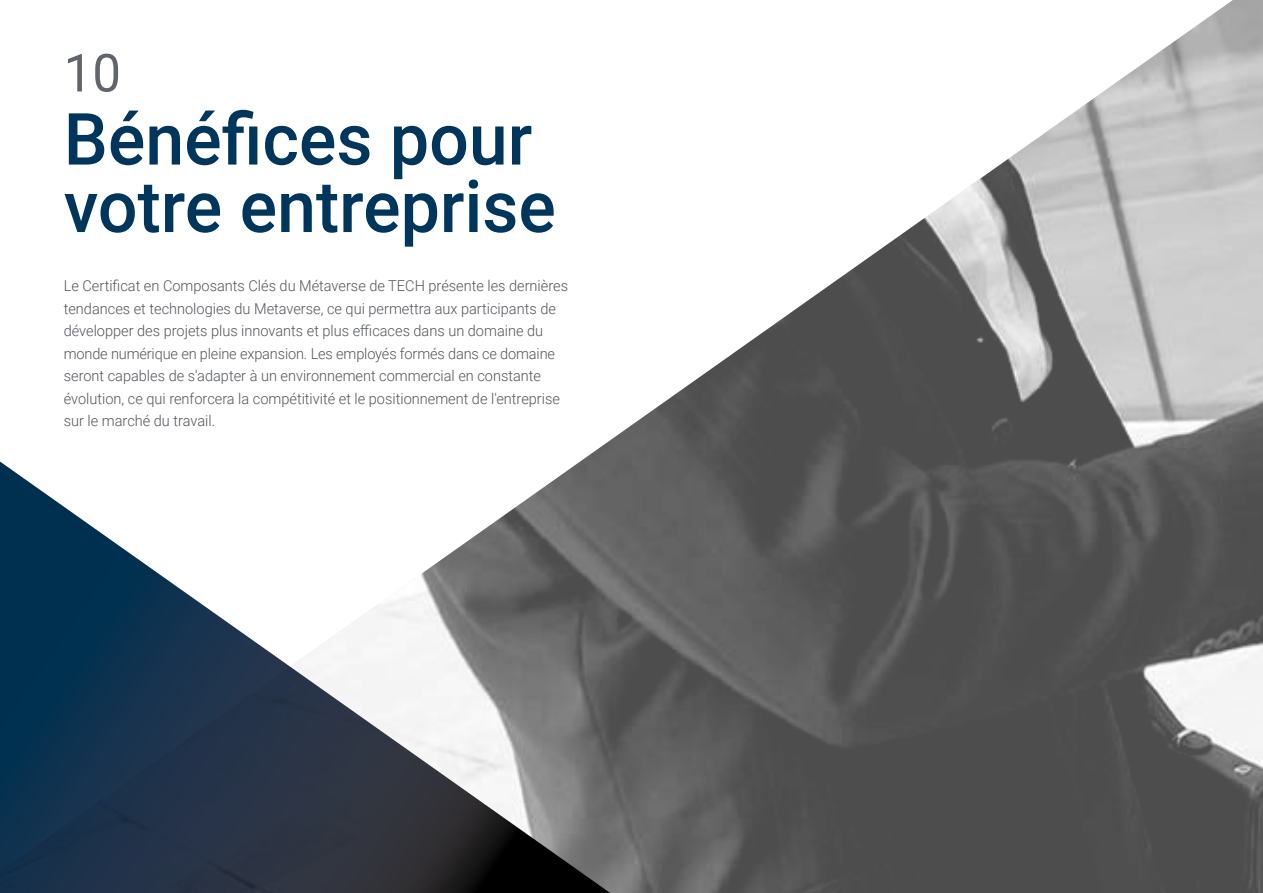
<style>
.page{position:relative;width:1263px;height:893px;background:#fff}
.page>*{position:absolute;margin:0;border:0;box-sizing:border-box;transform-origin:0 0}
.t1{font:500 72px/67.5px "Roboto";color:#00355c}
.t2{font:52.5px "Roboto";color:#61646a}
.t3{font:300 15px/22.5px "Roboto";color:#52555b}
</style>
<div class="page">
<img style="left:602px;top:0;width:661px;height:893px">
<svg style="left:0;top:446px;width:640px;height:447px"></svg>
<h2 class="t2" style="left:64px;top:36px;width:59px">10</h2>
<h1 class="t1" style="left:64px;top:103px;width:494px">Bénéfices pour votre entreprise</h1>
<p class="t3" style="left:64px;top:274px;width:506px">Le Certificat en Composants Clés du Métaverse de TECH présente les dernières tendances et technologies du Metaverse, ce qui permettra aux participants de développer des projets plus innovants et plus efficaces dans un domaine du monde numérique en pleine expansion. Les employés formés dans ce domaine seront capables de s'adapter à un environnement commercial en constante évolution, ce qui renforcera la compétitivité et le positionnement de l'entreprise sur le marché du travail.</p>
</div>
